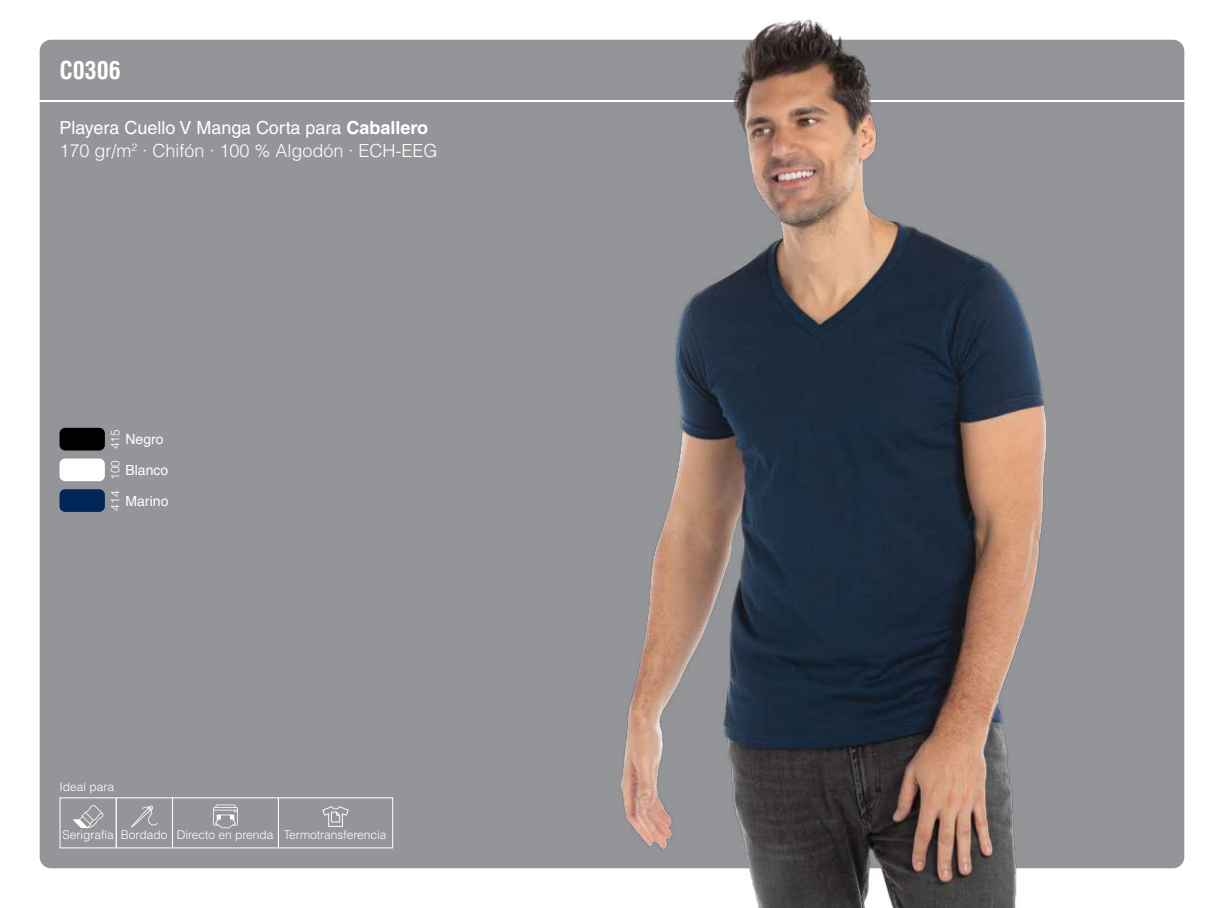
<style>
.page{position:relative;width:1224px;height:908px;background:#fff}
.page>*{position:absolute;margin:0;border:0;box-sizing:border-box;transform-origin:0 0}
.t1{font:700 condensed 24px "Helvetica LT Std";color:#fff}
.t2{font:300 18px/23.2px "Helvetica LT Std";color:#fff}
.t3{font:14px/30.6px "Helvetica LT Std";color:#fff}
.t4{font:14px "Helvetica";color:#fff}
.t5{font:300 12px "Helvetica LT Std";color:#fff}
.s1{font-weight:400}
.s2{font-weight:700}
</style>
<div class="page">
<div style="left:40px;top:40px;width:1144px;height:827px;background:#939598;border-radius:11px"></div>
<hr style="left:0;top:100px;width:1224px;height:1px;background:#fff">
<div style="left:116px;top:797px;width:57px;height:51px;border:1px solid #fff"></div>
<div style="left:172px;top:797px;width:107px;height:51px;border:1px solid #fff"></div>
<div style="left:278px;top:797px;width:115px;height:51px;border:1px solid #fff"></div>
<svg style="left:131px;top:805px;width:27px;height:22px"></svg>
<svg style="left:213px;top:804px;width:25px;height:24px"></svg>
<svg style="left:322px;top:806px;width:27px;height:20px"></svg>
<div style="left:60px;top:797px;width:57px;height:51px;border:1px solid #fff"></div>
<svg style="left:73px;top:805px;width:30px;height:22px"></svg>
<div style="left:60px;top:427px;width:45px;height:23px;background:#000;border-radius:6px"></div>
<div style="left:60px;top:458px;width:45px;height:23px;background:#fff;border-radius:6px"></div>
<div style="left:60px;top:489px;width:45px;height:22px;background:#002659;border-radius:6px"></div>
<img style="left:622px;top:18px;width:423px;height:889px">
<h1 class="t1" style="left:60px;top:55px;width:63px">C0306</h1>
<p class="t2" style="left:60px;top:115px;width:379px"><span class="s1">Playera Cuello V Manga Corta para</span> <span class="s2">Caballero<br></span>170 gr/m<sup>2</sup> · Chifón · 100 % Algodón · ECH-EEG</p>
<p class="t5" style="left:108px;top:449px;width:22px;rotate:-90deg">415</p>
<p class="t5" style="left:108px;top:479px;width:22px;rotate:-90deg">100</p>
<p class="t5" style="left:108px;top:510px;width:22px;rotate:-90deg">414</p>
<p class="t4" style="left:125px;top:433px;width:40px">Negro</p>
<p class="t3" style="left:125px;top:454px;width:44px">Blanco<br>Marino</p>
<p class="t5" style="left:60px;top:779px;width:56px">Ideal para</p>
<p class="t5" style="left:62px;top:827px;width:326px">Serigrafía Bordado Directo en prenda Termotransferencia</p>
</div>
